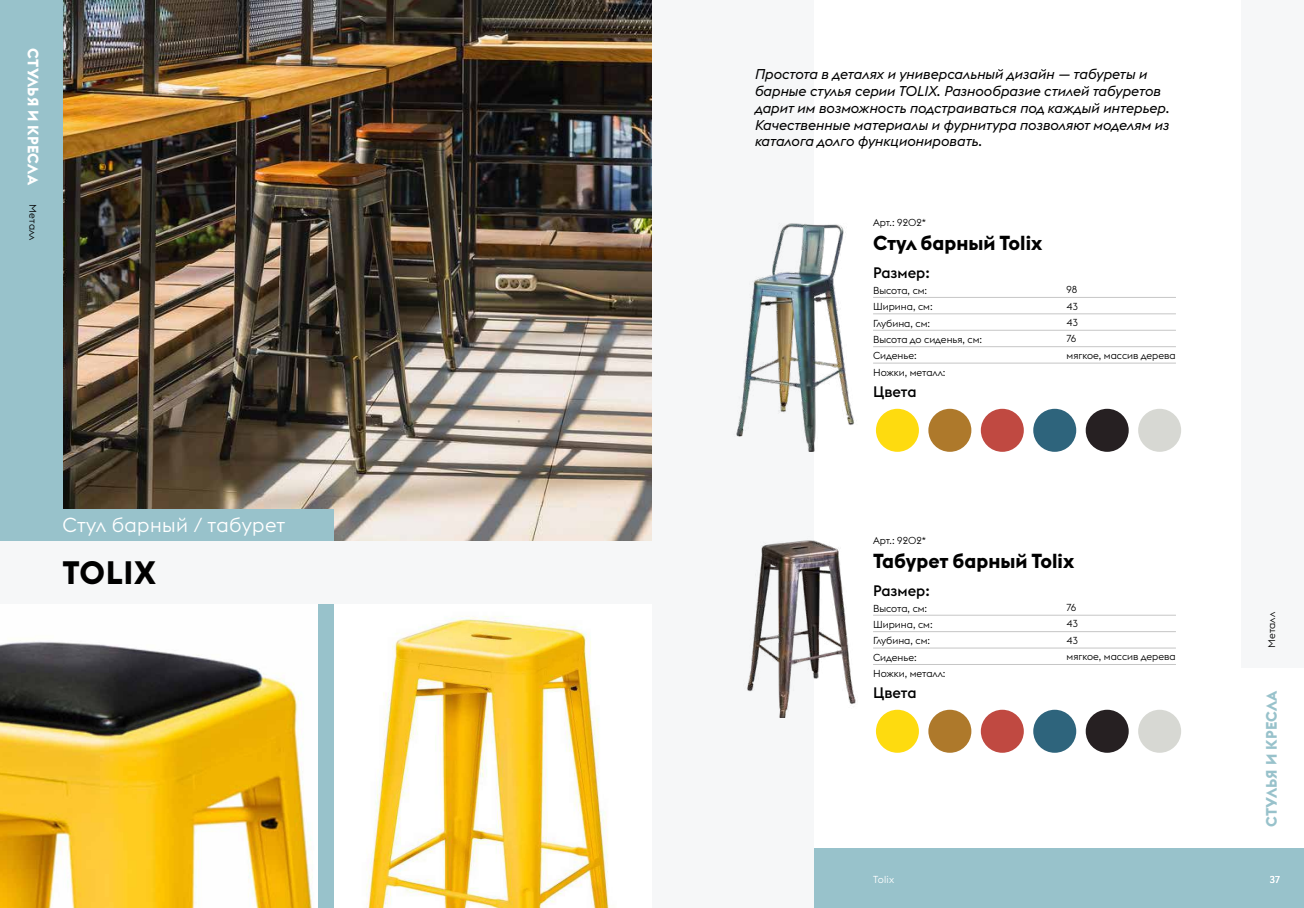
<style>
.page{position:relative;width:1304px;height:908px;background:#fff}
.page>*{position:absolute;margin:0;border:0;box-sizing:border-box;transform-origin:0 0}
.t1{font:700 32px "Euclid Flex";letter-spacing:.02em;color:#000}
.t2{font:700 20px "Euclid Flex";color:#000}
.t3{font:300 20px "Euclid Flex";letter-spacing:.02em;color:#fff}
.t4{font:500 15px "Euclid Flex";color:#000}
.t5{font:700 15px "Euclid Flex";letter-spacing:.015em;color:#fff}
.t6{font:700 15px "Euclid Flex";letter-spacing:.01em;color:#98c2cb}
.t7{font:italic 14px/16.8px "Euclid Flex";color:#000}
.t8{font:300 10px/16.3px "Euclid Flex";color:#000}
.t9{font:300 10px "Euclid Flex";letter-spacing:.02em;color:#fff}
.t10{font:10px "Circe";color:#fff}
</style>
<div class="page">
<div style="left:660px;top:848px;width:644px;height:59px;background:#98c2cb"></div>
<div style="left:652px;top:0;width:162px;height:907px;background:#f6f7f8"></div>
<div style="left:1242px;top:0;width:62px;height:667px;background:#f6f7f8"></div>
<img style="left:62px;top:0;width:590px;height:540px">
<div style="left:0;top:0;width:62px;height:857px;background:#98c2cb"></div>
<img style="left:0;top:603px;width:313px;height:304px">
<svg style="left:366px;top:616px;width:243px;height:291px"></svg>
<div style="left:20px;top:509px;width:314px;height:31px;background:#98c2cb"></div>
<div style="left:318px;top:600px;width:16px;height:307px;background:#98c2cb"></div>
<div style="left:0;top:540px;width:652px;height:63px;background:#f6f7f8"></div>
<hr style="left:873px;top:297px;width:303px;height:1px;background:#c6c6c6">
<hr style="left:873px;top:614px;width:303px;height:1px;background:#c6c6c6">
<hr style="left:873px;top:313px;width:303px;height:1px;background:#c6c6c6">
<hr style="left:873px;top:631px;width:303px;height:1px;background:#c6c6c6">
<hr style="left:873px;top:330px;width:303px;height:1px;background:#c6c6c6">
<hr style="left:873px;top:647px;width:303px;height:1px;background:#c6c6c6">
<hr style="left:873px;top:346px;width:303px;height:1px;background:#c6c6c6">
<hr style="left:873px;top:664px;width:303px;height:1px;background:#c6c6c6">
<hr style="left:873px;top:362px;width:303px;height:1px;background:#c6c6c6">
<img style="left:736px;top:223px;width:118px;height:228px">
<img style="left:747px;top:540px;width:109px;height:177px">
<div style="left:876px;top:408px;width:43px;height:43px;background:#fedb0f;border-radius:50%"></div>
<div style="left:876px;top:709px;width:43px;height:43px;background:#fedb0f;border-radius:50%"></div>
<div style="left:928px;top:408px;width:43px;height:43px;background:#ae792b;border-radius:50%"></div>
<div style="left:928px;top:709px;width:43px;height:43px;background:#ae792b;border-radius:50%"></div>
<div style="left:981px;top:408px;width:43px;height:43px;background:#c04941;border-radius:50%"></div>
<div style="left:981px;top:709px;width:43px;height:43px;background:#c04941;border-radius:50%"></div>
<div style="left:1033px;top:408px;width:43px;height:43px;background:#2e647c;border-radius:50%"></div>
<div style="left:1033px;top:709px;width:43px;height:43px;background:#2e647c;border-radius:50%"></div>
<div style="left:1086px;top:408px;width:43px;height:43px;background:#262022;border-radius:50%"></div>
<div style="left:1086px;top:709px;width:43px;height:43px;background:#262022;border-radius:50%"></div>
<div style="left:1138px;top:408px;width:43px;height:43px;background:#d7d8d3;border-radius:50%"></div>
<div style="left:1138px;top:709px;width:43px;height:43px;background:#d7d8d3;border-radius:50%"></div>
<p class="t5" style="left:42px;top:48px;width:138px;rotate:90deg">СТУЛЬЯ И КРЕСЛА</p>
<p class="t8" style="left:41px;top:204px;width:38px;rotate:90deg">Металл</p>
<h2 class="t3" style="left:62px;top:513px;width:225px">Стул барный / табурет</h2>
<h1 class="t1" style="left:62px;top:554px;width:95px">TOLIX</h1>
<p class="t7" style="left:755px;top:66px;width:416px">Простота в деталях и универсальный дизайн — табуреты и барные стулья серии TOLIX. Разнообразие стилей табуретов дарит им возможность подстраиваться под каждый интерьер.<br>Качественные материалы и фурнитура позволяют моделям из каталога долго функционировать.</p>
<p class="t8" style="left:873px;top:214px;width:54px">Арт.: 9202*</p>
<h2 class="t2" style="left:873px;top:231px;width:171px">Стул барный Tolix</h2>
<p class="t4" style="left:873px;top:264px;width:58px">Размер:</p>
<p class="t8" style="left:873px;top:282px;width:111px">Высота, см:<br>Ширина, см:<br>Глубина, см:<br>Высота до сиденья, см:<br>Сиденье:<br>Ножки, металл:</p>
<p class="t4" style="left:873px;top:382px;width:45px">Цвета</p>
<p class="t8" style="left:1067px;top:281px;width:111px">98<br>43<br>43<br>76<br>мягкое, массив дерева</p>
<p class="t8" style="left:873px;top:531px;width:54px">Арт.: 9202*</p>
<h2 class="t2" style="left:873px;top:548px;width:203px">Табурет барный Tolix</h2>
<p class="t4" style="left:873px;top:581px;width:58px">Размер:</p>
<p class="t8" style="left:873px;top:600px;width:74px">Высота, см:<br>Ширина, см:<br>Глубина, см:<br>Сиденье:<br>Ножки, металл:</p>
<p class="t4" style="left:873px;top:683px;width:45px">Цвета</p>
<p class="t9" style="left:873px;top:873px;width:22px">Tolix</p>
<p class="t8" style="left:1067px;top:599px;width:111px">76<br>43<br>43<br>мягкое, массив дерева</p>
<p class="t8" style="left:1263px;top:648px;width:38px;rotate:-90deg">Металл</p>
<p class="t6" style="left:1263px;top:826px;width:138px;rotate:-90deg">СТУЛЬЯ И КРЕСЛА</p>
<p class="t10" style="left:1270px;top:872px;width:12px">37</p>
</div>
